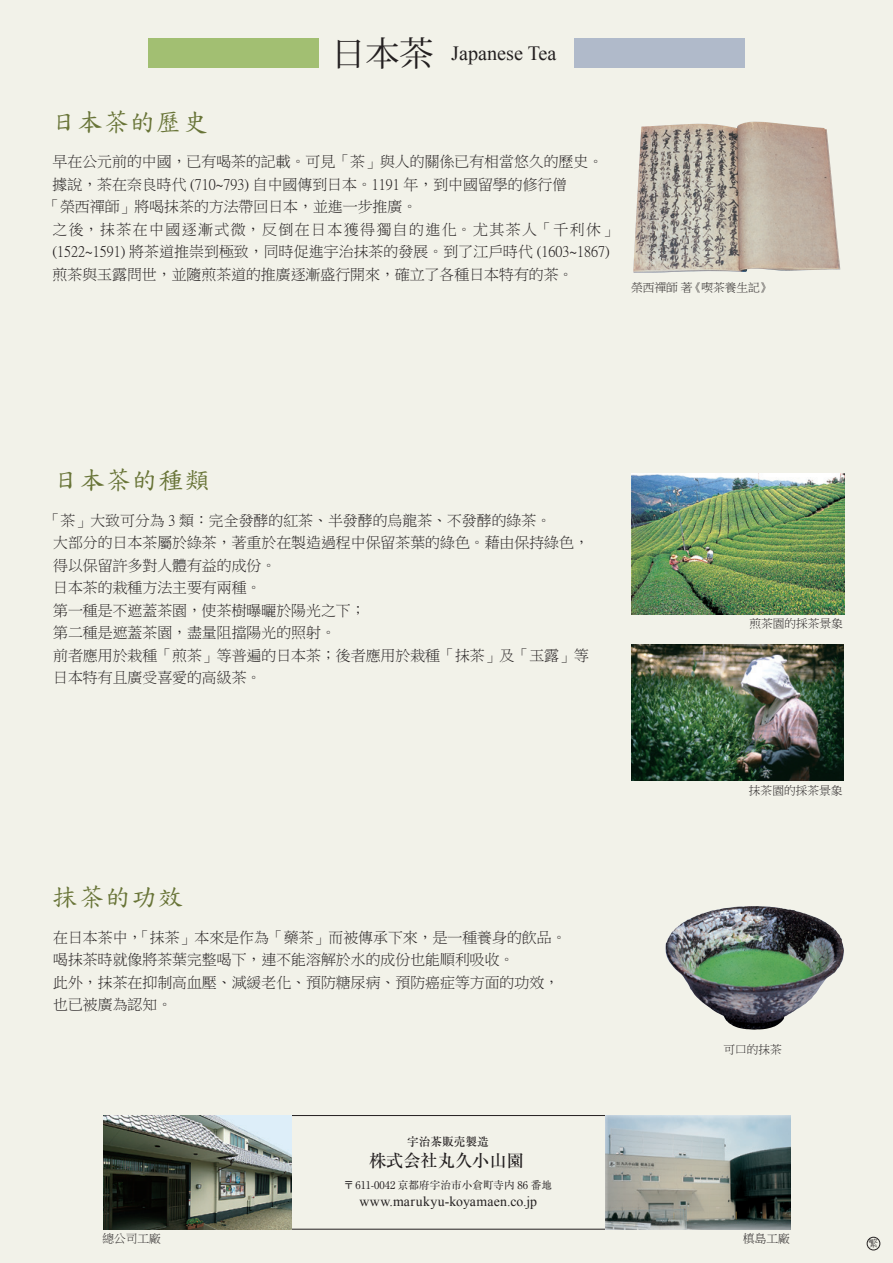
<style>
.page{position:relative;width:893px;height:1263px;background:#f2f2e9}
.page>*{position:absolute;margin:0;border:0;box-sizing:border-box;transform-origin:0 0}
.t1{font:34.05px "Koz Min Pro";color:#231f20}
.t2{font:25.5px "DF Kai Shu SB Estd BF";letter-spacing:.03em;color:#687437}
.t3{font:20.25px "Times New Roman";color:#231f20}
.t4{font:500 17.25px "Ryumin Pro";color:#231f20}
.t5{font:14.85px/22.5px "P Ming Li U";color:#231f20}
.t6{font:14.85px "P Ming Li U";letter-spacing:.1em;color:#231f20}
.t7{font:13.8px "Times New Roman";letter-spacing:.02em;color:#231f20}
.t8{font:11.7px "P Ming Li U";color:#231f20}
.t9{font:500 11.7px "Ryumin Pro";color:#231f20}
.t10{font:10.65px "Ryumin Pro";color:#231f20}
.t11{font:9.6px "P Ming Li U";color:#231f20}
</style>
<div class="page">
<img style="left:632px;top:473px;width:212px;height:141px">
<img style="left:632px;top:645px;width:211px;height:135px">
<img style="left:665px;top:906px;width:96px;height:124px">
<div style="left:149px;top:38px;width:170px;height:30px;background:#a2bf72"></div>
<div style="left:574px;top:38px;width:170px;height:30px;background:#b0baca"></div>
<hr style="left:291px;top:1115px;width:314px;height:1px;background:#231f20">
<hr style="left:291px;top:1229px;width:314px;height:1px;background:#231f20">
<img style="left:103px;top:1115px;width:189px;height:114px">
<img style="left:605px;top:1115px;width:185px;height:114px">
<div style="left:867px;top:1237px;width:13px;height:13px;border:1px solid #231f20;border-radius:50%"></div>
<img style="left:633px;top:122px;width:207px;height:151px">
<h2 class="t2" style="left:51px;top:109px;width:158px">日本茶的歷史</h2>
<h1 class="t1" style="left:331px;top:29px;width:104px">日本茶</h1>
<h3 class="t3" style="left:451px;top:39px;width:107px">Japanese Tea</h3>
<p class="t5" style="left:53px;top:150px;width:552px">早在公元前的中國，已有喝茶的記載。可見「茶」與人的關係已有相當悠久的歷史。</p>
<p class="t5" style="left:53px;top:173px;width:516px">據說，茶在奈良時代 (710~793) 自中國傳到日本。1191 年，到中國留學的修行僧</p>
<p class="t5" style="left:45px;top:195px;width:374px">「榮西禪師」將喝抹茶的方法帶回日本，並進一步推廣。</p>
<p class="t6" style="left:53px;top:222px;width:566px">之後，抹茶在中國逐漸式微，反倒在日本獲得獨自的進化。尤其茶人「千利休「</p>
<p class="t5" style="left:53px;top:240px;width:559px">(1522~1591) 將茶道推崇到極致，同時促進宇治抹茶的發展。到了江戶時代 )1603~1867(</p>
<p class="t5" style="left:53px;top:263px;width:522px">煎茶與玉露問世，並隨煎茶道的推廣逐漸盛行開來，確立了各種日本特有的茶。</p>
<p class="t8" style="left:631px;top:281px;width:63px">榮西禪師著</p>
<p class="t8" style="left:690px;top:281px;width:83px">《喫茶養生記《</p>
<h2 class="t2" style="left:53px;top:467px;width:158px">日本茶的種類</h2>
<p class="t5" style="left:53px;top:509px;width:537px;text-indent:-7px">「茶」大致可分為 3 類：完全發酵的紅茶、半發酵的烏龍茶、不發酵的綠茶。<br>大部分的日本茶屬於綠茶，著重於在製造過程中保留茶葉的綠色。藉由保持綠色，得以保留許多對人體有益的成份。<br>日本茶的栽種方法主要有兩種。<br>第一種是不遮蓋茶園，使茶樹曝曬於陽光之下;<br>第二種是遮蓋茶園，盡量阻擋陽光的照射。<br>前者應用於栽種「煎茶」等普遍的日本茶；後者應用於栽種「抹茶」及「玉露」等日本特有且廣受喜愛的高級茶。</p>
<h2 class="t2" style="left:53px;top:884px;width:132px">抹茶的功效</h2>
<p class="t5" style="left:53px;top:926px;width:515px">在日本茶中「，抹茶」本來是作為「藥茶」而被傳承下來，是一種養身的飲品。喝抹茶時就像將茶葉完整喝下，連不能溶解於水的成份也能順利吸收。<br>此外，抹茶在抑制高血壓、減緩老化、預防糖尿病、預防癌症等方面的功效，也已被廣為認知。</p>
<p class="t9" style="left:407px;top:1133px;width:83px">宇治茶販売製造</p>
<p class="t4" style="left:369px;top:1146px;width:156px">株式会社丸久小山園</p>
<p class="t8" style="left:102px;top:1233px;width:60px">總公司工廠</p>
<p class="t10" style="left:343px;top:1176px;width:210px">〒 611-0042 京都府宇治市小倉町寺内 86 番地</p>
<p class="t7" style="left:359px;top:1192px;width:179px">www.marukyu-koyamaen.co j p.</p>
<p class="t8" style="left:749px;top:618px;width:95px">煎茶園的採茶景象</p>
<p class="t8" style="left:749px;top:785px;width:95px">抹茶園的採茶景象</p>
<p class="t8" style="left:723px;top:1043px;width:60px">可口的抹茶</p>
<p class="t8" style="left:743px;top:1233px;width:48px">槙島工廠</p>
<p class="t11" style="left:868px;top:1239px;width:11px">繁</p>
</div>
